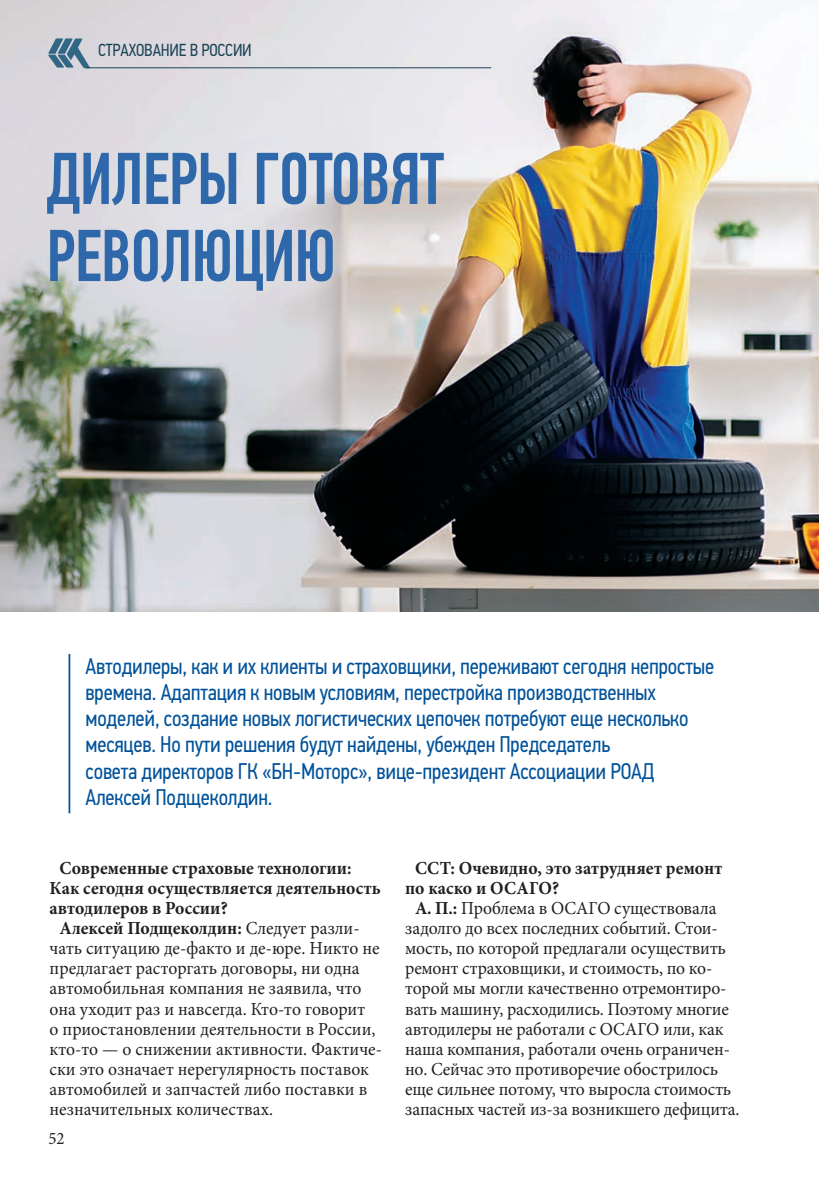
<style>
.page{position:relative;width:819px;height:1191px;background:#fff}
.page>*{position:absolute;margin:0;border:0;box-sizing:border-box;transform-origin:0 0}
.Заголовок_1{font:500 73.5px/77px "PF Din Text Comp Pro";letter-spacing:-.01em;color:#2e68aa;scale:.96 1}
.Подводка{font:22.75px/26.2px "PF Din Text Cond Pro";letter-spacing:-.01em;color:#01529a;scale:.95 1}
.Ответ{font:18.38px/20.1px "Minion Pro";letter-spacing:-.01em;color:#231f20;scale:.96 1}
.Осн_текст{font:18.38px/20.1px "Minion Pro";color:#231f20;scale:.96 1}
.Вопрос_интервью{font:700 18.38px/20.1px "Minion Pro";color:#231f20;scale:.96 1}
.t1{font:17.5px "PF Din Text Cond Pro";letter-spacing:-.01em;color:#1b4358;scale:.96 1}
.t2{font:17.5px "Minion Pro";color:#231f20;scale:.96 1}
.s1{font-weight:700}
</style>
<div class="page">
<img style="left:0;top:0;width:819px;height:612px">
<svg style="left:48px;top:38px;width:42px;height:30px"></svg>
<hr style="left:86px;top:67px;width:405px;height:1px;background:#1b4358">
<hr style="left:69px;top:654px;width:1px;height:159px;background:#01529a">
<p class="t1" style="left:98px;top:40px;width:161px">СТРАХОВАНИЕ В РОССИИ</p>
<p class="Заголовок_1" style="left:47px;top:141px;width:415px">ДИЛЕРЫ ГОТОВЯТ<br>РЕВОЛЮЦИЮ</p>
<p class="Подводка" style="left:86px;top:652px;width:663px">Автодилеры, как и их клиенты и страховщики, переживают сегодня непростые времена. Адаптация к новым условиям, перестройка производственных моделей, создание новых логистических цепочек потребуют еще несколько месяцев. Но пути решения будут найдены, убежден Председатель<br>совета директоров ГК «БН-Моторс», вице-президент Ассоциации РОАД Алексей Подщеколдин.</p>
<p class="Вопрос_интервью" style="left:50px;top:857px;width:346px;text-indent:10px">Современные страховые технологии:<br>Как сегодня осуществляется деятельность автодилеров в России?</p>
<p class="Осн_текст" style="left:50px;top:918px;width:348px;text-indent:10px"><span class="s1">Алексей Подщеколдин:</span> Следует разли&shy;чать ситуацию де-факто и де-юре. Никто не предлагает расторгать договоры, ни одна автомобильная компания не заявила, что она уходит раз и навсегда. Кто-то говорит<br>о приостановлении деятельности в России, кто-то — о снижении активности. Фактиче&shy;ски это означает нерегулярность поставок автомобилей и запчастей либо поставки в незначительных количествах.</p>
<p class="t2" style="left:48px;top:1126px;width:18px">52</p>
<p class="Вопрос_интервью" style="left:405px;top:857px;width:332px;text-indent:10px">ССТ: Очевидно, это затрудняет ремонт по каско и ОСАГО?</p>
<p class="Ответ" style="left:405px;top:898px;width:350px;text-indent:10px"><span class="s1">А. П.:</span> Проблема в ОСАГО существовала задолго до всех последних событий. Стои&shy;мость, по которой предлагали осуществить ремонт страховщики, и стоимость, по ко&shy;торой мы могли качественно отремонтиро&shy;вать машину, расходились. Поэтому многие автодилеры не работали с ОСАГО или, как наша компания, работали очень ограничен&shy;но. Сейчас это противоречие обострилось еще сильнее потому, что выросла стоимость запасных частей из-за возникшего дефицита.</p>
</div>
